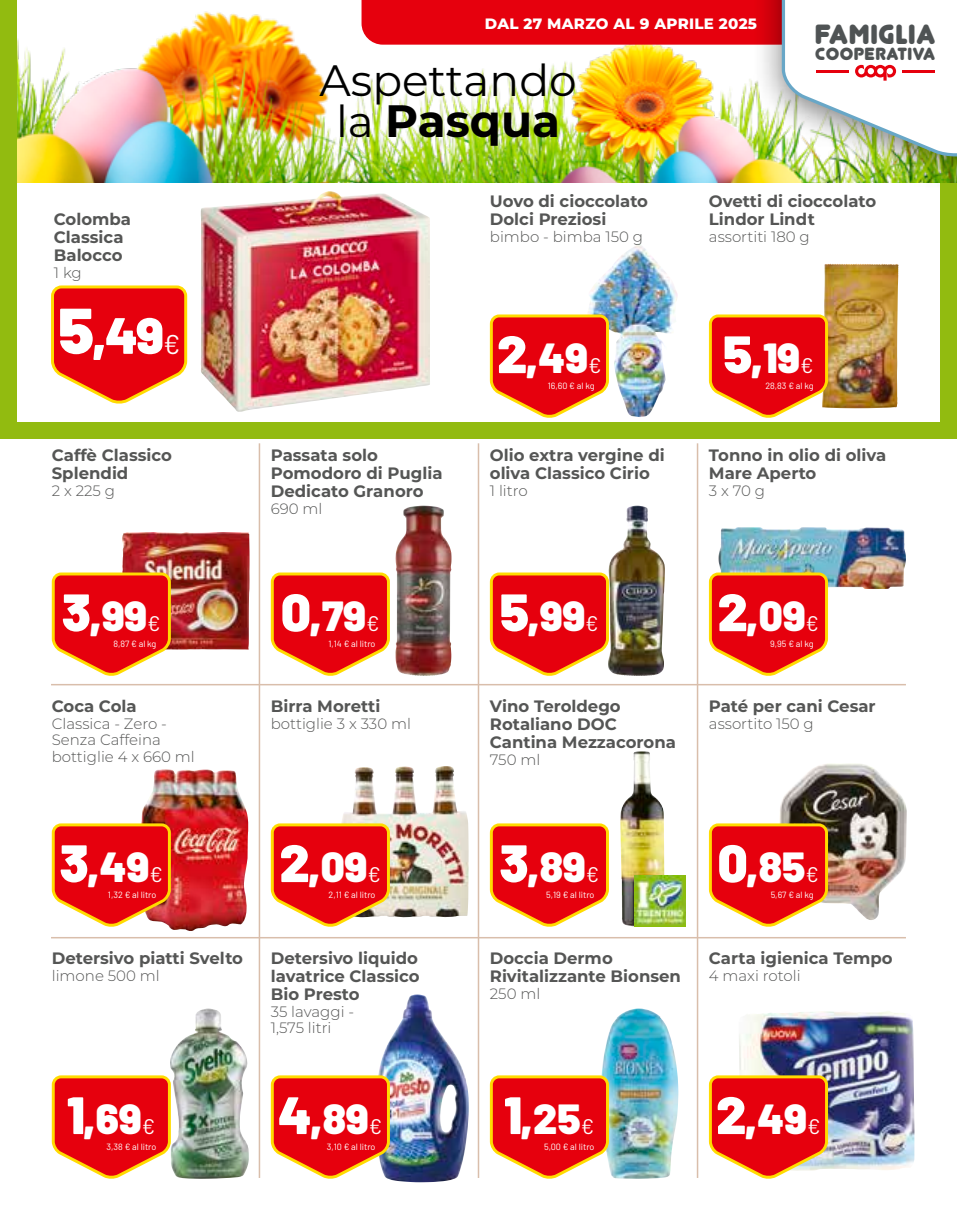
<style>
.page{position:relative;width:957px;height:1212px;background:#fff}
.page>*{position:absolute;margin:0;border:0;box-sizing:border-box;transform-origin:0 0}
.t1{font:900 51px "Barlow";color:#fff}
.t2{font:700 45.3px "Montserrat";color:#000}
.t3{font:43.8px "Montserrat";color:#000}
.t4{font:900 42px "Barlow";color:#fff}
.t5{font:27.6px "Junegull";letter-spacing:.025em;color:#4f5354}
.t6{font:17.55px "Junegull";letter-spacing:.025em;color:#4f5354}
.t7{font:700 16.5px/18px "Montserrat";color:#555655}
.t8{font:300 15px/16.5px "Montserrat";color:#555655}
.t9{font:800 15px "Montserrat";letter-spacing:.02em;color:#fff}
.t10{font:9px "Barlow";color:#fff}
.s1{font-size:64.5px}
.s2{font-size:55.5px}
.s3{font-weight:400;font-size:27px}
.s4{font-weight:400;font-size:43.8px}
.s5{font-size:52.5px}
.s6{font-size:48px}
.s7{font-weight:400;font-size:21px}
</style>
<div class="page">
<img style="left:16px;top:0;width:735px;height:183px">
<div style="left:751px;top:0;width:206px;height:191px;background:#000;opacity:.5"></div>
<hr style="left:51px;top:684px;width:855px;height:1px;background:#d9beab">
<hr style="left:51px;top:937px;width:855px;height:1px;background:#d9beab">
<hr style="left:697px;top:443px;width:1px;height:735px;background:#d9beab">
<hr style="left:259px;top:443px;width:1px;height:735px;background:#d9beab">
<hr style="left:478px;top:443px;width:1px;height:735px;background:#d9beab">
<div style="left:0;top:422px;width:957px;height:16px;background:#92bb10"></div>
<div style="left:940px;top:184px;width:17px;height:238px;background:#92bb10"></div>
<div style="left:0;top:0;width:16px;height:422px;background:#92bb10"></div>
<img style="left:361px;top:0;width:596px;height:160px">
<hr style="left:816px;top:71px;width:32px;height:2px;background:#e6000d">
<hr style="left:902px;top:71px;width:32px;height:2px;background:#e6000d">
<img style="left:588px;top:244px;width:79px;height:173px">
<svg style="left:489px;top:313px;width:121px;height:105px;background:#eb3b32"></svg>
<img style="left:634px;top:367px;width:33px;height:50px">
<img style="left:824px;top:264px;width:73px;height:144px">
<svg style="left:708px;top:313px;width:121px;height:105px;background:#ea3a2f"></svg>
<img style="left:853px;top:367px;width:45px;height:42px">
<img style="left:122px;top:532px;width:128px;height:117px">
<svg style="left:51px;top:571px;width:121px;height:105px;background:#eb392f"></svg>
<img style="left:196px;top:625px;width:51px;height:25px">
<img style="left:395px;top:506px;width:56px;height:170px">
<svg style="left:270px;top:572px;width:120px;height:104px;background:#ec3a30"></svg>
<img style="left:415px;top:625px;width:37px;height:51px">
<img style="left:608px;top:506px;width:57px;height:170px">
<svg style="left:489px;top:571px;width:121px;height:105px;background:#eb3b32"></svg>
<img style="left:636px;top:625px;width:29px;height:51px">
<img style="left:718px;top:527px;width:188px;height:62px">
<svg style="left:708px;top:571px;width:121px;height:105px;background:#ea3b31"></svg>
<img style="left:141px;top:769px;width:107px;height:162px">
<svg style="left:51px;top:822px;width:121px;height:108px;background:#e9372e"></svg>
<img style="left:196px;top:876px;width:51px;height:51px">
<img style="left:342px;top:766px;width:95px;height:82px">
<svg style="left:270px;top:822px;width:121px;height:105px;background:#e9392f"></svg>
<img style="left:415px;top:876px;width:51px;height:42px">
<img style="left:620px;top:751px;width:44px;height:176px">
<svg style="left:489px;top:823px;width:120px;height:104px;background:#ec3a31"></svg>
<img style="left:634px;top:876px;width:51px;height:51px">
<img style="left:779px;top:763px;width:127px;height:142px">
<svg style="left:708px;top:822px;width:121px;height:105px;background:#ea392f"></svg>
<img style="left:853px;top:876px;width:51px;height:44px">
<img style="left:170px;top:1008px;width:79px;height:171px">
<svg style="left:51px;top:1074px;width:121px;height:105px;background:#ec3c32"></svg>
<img style="left:196px;top:1128px;width:51px;height:51px">
<img style="left:378px;top:994px;width:91px;height:188px">
<svg style="left:270px;top:1074px;width:121px;height:108px;background:#e83d35"></svg>
<img style="left:415px;top:1128px;width:51px;height:51px">
<img style="left:601px;top:1008px;width:77px;height:171px">
<svg style="left:489px;top:1074px;width:121px;height:105px;background:#ea3b32"></svg>
<img style="left:634px;top:1128px;width:44px;height:51px">
<img style="left:739px;top:1011px;width:175px;height:158px">
<svg style="left:708px;top:1074px;width:121px;height:105px;background:#e83930"></svg>
<img style="left:855px;top:1128px;width:51px;height:42px">
<img style="left:201px;top:191px;width:229px;height:221px">
<svg style="left:51px;top:285px;width:137px;height:119px;background:#eb362e"></svg>
<img style="left:202px;top:353px;width:51px;height:51px">
<p class="t7" style="left:54px;top:210px;width:79px">Colomba<br>Classica<br>Balocco</p>
<p class="t8" style="left:54px;top:264px;width:29px">1 kg</p>
<h1 class="t1" style="left:58px;top:304px;width:124px"><span class="s1">5</span><span class="s2">,</span>49<span class="s3">€</span></h1>
<p class="t7" style="left:52px;top:445px;width:122px">Caffè Classico<br>Splendid</p>
<p class="t8" style="left:52px;top:482px;width:65px">2 x 225 g</p>
<p class="t9" style="left:485px;top:12px;width:274px">DAL 27 MARZO AL 9 APRILE 2025</p>
<h3 class="t3" style="left:320px;top:50px;width:258px">Aspettando</h3>
<h2 class="t2" style="left:336px;top:88px;width:226px"><span class="s4">la</span> Pasqua</h2>
<h3 class="t5" style="left:815px;top:18px;width:122px">FAMIGLIA</h3>
<p class="t6" style="left:815px;top:43px;width:121px">COOPERATIVA</p>
<p class="t7" style="left:271px;top:445px;width:173px">Passata solo<br>Pomodoro di Puglia<br>Dedicato Granoro</p>
<p class="t8" style="left:271px;top:500px;width:53px">690 ml</p>
<p class="t7" style="left:490px;top:192px;width:160px">Uovo di cioccolato<br>Dolci Preziosi</p>
<p class="t8" style="left:490px;top:228px;width:155px">bimbo - bimba 150 g</p>
<h3 class="t4" style="left:497px;top:332px;width:106px"><span class="s5">2</span><span class="s6">,</span>49<span class="s7">€</span></h3>
<p class="t10" style="left:548px;top:380px;width:48px">16,60 € al kg</p>
<p class="t7" style="left:490px;top:445px;width:176px">Olio extra vergine di oliva Classico Cirio</p>
<p class="t8" style="left:490px;top:482px;width:39px">1 litro</p>
<p class="t7" style="left:709px;top:192px;width:169px">Ovetti di cioccolato<br>Lindor Lindt</p>
<p class="t8" style="left:709px;top:228px;width:102px">assortiti 180 g</p>
<h3 class="t4" style="left:723px;top:332px;width:92px"><span class="s5">5</span><span class="s6">,</span>19<span class="s7">€</span></h3>
<p class="t10" style="left:765px;top:380px;width:50px">28,83 € al kg</p>
<p class="t7" style="left:709px;top:445px;width:179px">Tonno in olio di oliva<br>Mare Aperto</p>
<p class="t8" style="left:709px;top:482px;width:58px">3 x 70 g</p>
<h3 class="t4" style="left:62px;top:590px;width:100px"><span class="s5">3</span><span class="s6">,</span>99<span class="s7">€</span></h3>
<p class="t10" style="left:113px;top:638px;width:44px">8,87 € al kg</p>
<p class="t7" style="left:52px;top:696px;width:86px">Coca Cola</p>
<p class="t8" style="left:52px;top:714px;width:144px">Classica - Zero -<br>Senza Caffeina bottiglie 4 x 660 ml</p>
<h3 class="t4" style="left:281px;top:590px;width:100px"><span class="s5">0</span><span class="s6">,</span>79<span class="s7">€</span></h3>
<p class="t10" style="left:328px;top:638px;width:49px">1,14 € al litro</p>
<p class="t7" style="left:271px;top:696px;width:111px">Birra Moretti</p>
<p class="t8" style="left:271px;top:714px;width:142px">bottiglie 3 x 330 ml</p>
<h3 class="t4" style="left:59px;top:841px;width:105px"><span class="s5">3</span><span class="s6">,</span>49<span class="s7">€</span></h3>
<p class="t10" style="left:108px;top:889px;width:50px">1,32 € al litro</p>
<p class="t7" style="left:52px;top:948px;width:193px">Detersivo piatti Svelto</p>
<p class="t8" style="left:52px;top:966px;width:109px">limone 500 ml</p>
<h3 class="t4" style="left:67px;top:1093px;width:89px"><span class="s5">1</span><span class="s6">,</span>69<span class="s7">€</span></h3>
<p class="t10" style="left:107px;top:1141px;width:51px">3,38 € al litro</p>
<h3 class="t4" style="left:279px;top:841px;width:103px"><span class="s5">2</span><span class="s6">,</span>09<span class="s7">€</span></h3>
<p class="t10" style="left:328px;top:889px;width:48px">2,11 € al litro</p>
<p class="t7" style="left:271px;top:948px;width:150px;text-align:justify">Detersivo liquido lavatrice Classico Bio Presto</p>
<p class="t8" style="left:271px;top:1002px;width:85px">35 lavaggi -<br>1,575 litri</p>
<h3 class="t4" style="left:278px;top:1093px;width:106px"><span class="s5">4</span><span class="s6">,</span>89<span class="s7">€</span></h3>
<p class="t10" style="left:327px;top:1141px;width:50px">3,10 € al litro</p>
<h3 class="t4" style="left:500px;top:590px;width:100px"><span class="s5">5</span><span class="s6">,</span>99<span class="s7">€</span></h3>
<p class="t7" style="left:490px;top:696px;width:188px">Vino Teroldego<br>Rotaliano DOC<br>Cantina Mezzacorona</p>
<p class="t8" style="left:490px;top:750px;width:52px">750 ml</p>
<h3 class="t4" style="left:717px;top:590px;width:103px"><span class="s5">2</span><span class="s6">,</span>09<span class="s7">€</span></h3>
<p class="t10" style="left:770px;top:638px;width:45px">9,95 € al kg</p>
<p class="t7" style="left:709px;top:696px;width:168px">Paté per cani Cesar</p>
<p class="t8" style="left:709px;top:714px;width:106px">assortito 150 g</p>
<h3 class="t4" style="left:499px;top:841px;width:101px"><span class="s5">3</span><span class="s6">,</span>89<span class="s7">€</span></h3>
<p class="t10" style="left:546px;top:889px;width:50px">5,19 € al litro</p>
<p class="t7" style="left:490px;top:948px;width:193px">Doccia Dermo<br>Rivitalizzante Bionsen</p>
<p class="t8" style="left:490px;top:984px;width:52px">250 ml</p>
<h3 class="t4" style="left:717px;top:841px;width:103px"><span class="s5">0</span><span class="s6">,</span>85<span class="s7">€</span></h3>
<p class="t10" style="left:770px;top:889px;width:44px">5,67 € al kg</p>
<p class="t7" style="left:709px;top:948px;width:185px">Carta igienica Tempo</p>
<p class="t8" style="left:709px;top:966px;width:93px">4 maxi rotoli</p>
<h3 class="t4" style="left:504px;top:1093px;width:91px"><span class="s5">1</span><span class="s6">,</span>25<span class="s7">€</span></h3>
<p class="t10" style="left:544px;top:1141px;width:52px">5,00 € al litro</p>
<h3 class="t4" style="left:716px;top:1093px;width:106px"><span class="s5">2</span><span class="s6">,</span>49<span class="s7">€</span></h3>
</div>
